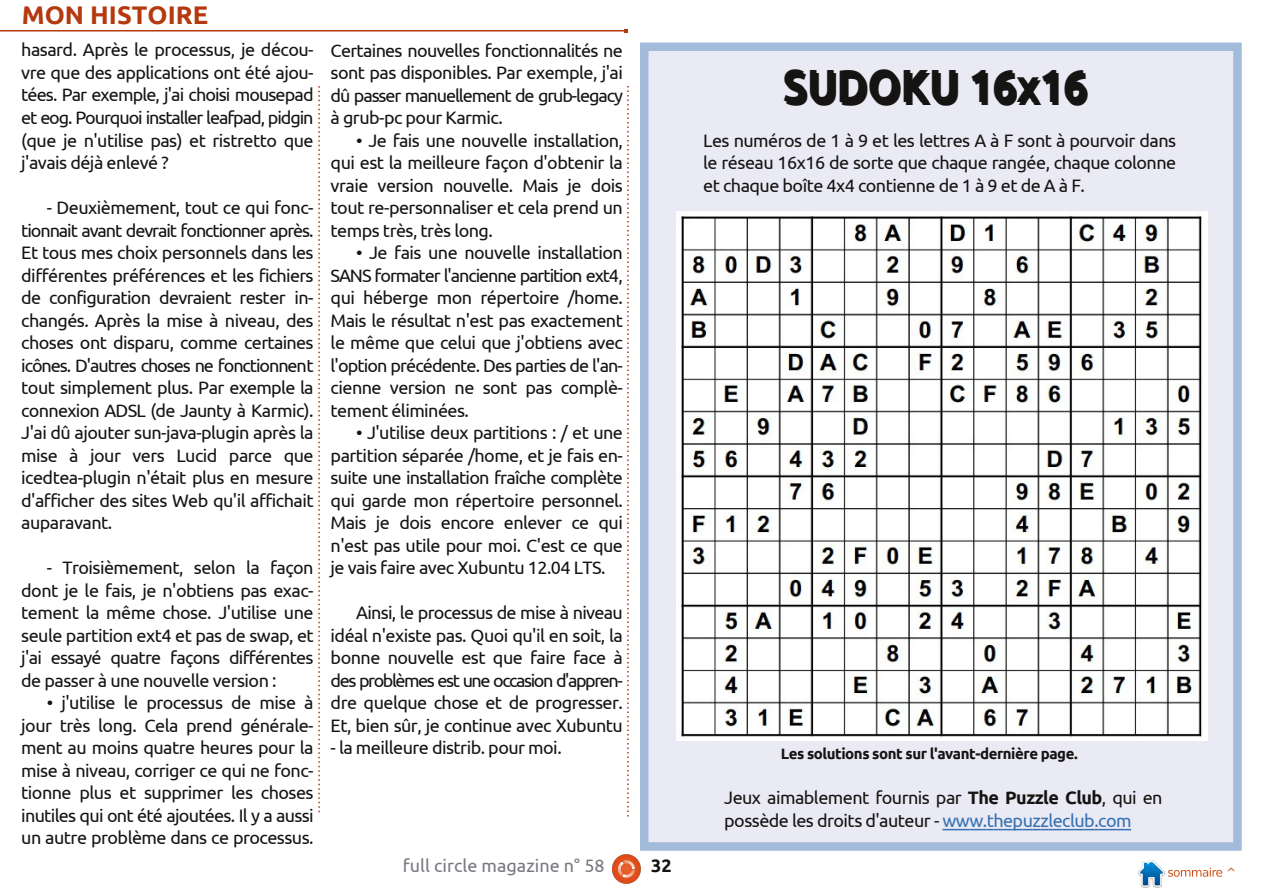
<style>
.page{position:relative;width:1263px;height:893px;background:#fff}
.page>*{position:absolute;margin:0;border:0;box-sizing:border-box;transform-origin:0 0}
.t1{font:700 46.5px "Ubuntu";color:#161412;scale:.9 1}
.t2{font:700 25.5px "Ubuntu";color:#b5390f}
.t3{font:18px/22.5px "Ubuntu";letter-spacing:-.03em;color:#161412;text-align:justify}
.t4{font:18px "Ubuntu";color:#777980}
.t5{font:700 18px "Ubuntu";color:#161412}
.t6{font:700 15px "Ubuntu";letter-spacing:-.03em;color:#161412}
.s1{font-weight:700}
.s2{color:#3671b3}
</style>
<div class="page">
<svg style="left:318px;top:86px;width:2px;height:726px"></svg>
<svg style="left:627px;top:86px;width:2px;height:730px"></svg>
<hr style="left:0;top:30px;width:625px;height:1px;background:#b5390f">
<img style="left:612px;top:855px;width:29px;height:28px">
<img style="left:1138px;top:860px;width:27px;height:27px">
<div style="left:644px;top:47px;width:593px;height:799px;background:#eaeaf4"></div>
<div style="left:640px;top:43px;width:602px;height:808px;border:9px solid #a2bbda"></div>
<img style="left:676px;top:211px;width:532px;height:530px">
<svg style="left:942px;top:829px;width:189px;height:1px"></svg>
<h2 class="t2" style="left:22px;top:0;width:188px">MON HISTOIRE</h2>
<p class="t3" style="left:21px;top:39px;width:294px">hasard. Après le processus, je décou&shy;vre que des applications ont été ajou&shy;tées. Par exemple, j'ai choisi mousepad et eog. Pourquoi installer leafpad, pidgin (que je n'utilise pas) et ristretto que j'avais déjà enlevé ?</p>
<p class="t3" style="left:21px;top:196px;width:294px;text-indent:26px">- Deuxièmement, tout ce qui fonc&shy;tionnait avant devrait fonctionner après.<br>Et tous mes choix personnels dans les différentes préférences et les fichiers de configuration devraient rester in&shy;changés. Après la mise à niveau, des choses ont disparu, comme certaines icônes. D'autres choses ne fonctionnent tout simplement plus. Par exemple la connexion ADSL (de Jaunty à Karmic).<br>J'ai dû ajouter sun-java-plugin après la mise à jour vers Lucid parce que icedtea-plugin n'était plus en mesure d'afficher des sites Web qu'il affichait auparavant.</p>
<p class="t3" style="left:21px;top:556px;width:294px;text-indent:26px">- Troisièmement, selon la façon dont je le fais, je n'obtiens pas exac&shy;tement la même chose. J'utilise une seule partition ext4 et pas de swap, et j'ai essayé quatre façons différentes de passer à une nouvelle version :</p>
<p class="t3" style="left:21px;top:691px;width:294px;text-indent:26px">• j'utilise le processus de mise à jour très long. Cela prend générale&shy;ment au moins quatre heures pour la mise à niveau, corriger ce qui ne fonc&shy;tionne plus et supprimer les choses inutiles qui ont été ajoutées. Il y a aussi un autre problème dans ce processus.</p>
<p class="t3" style="left:331px;top:39px;width:294px">Certaines nouvelles fonctionnalités ne sont pas disponibles. Par exemple, j'ai dû passer manuellement de grub-legacy à grub-pc pour Karmic.</p>
<p class="t3" style="left:331px;top:129px;width:294px;text-indent:26px">• Je fais une nouvelle installation, qui est la meilleure façon d'obtenir la vraie version nouvelle. Mais je dois tout re-personnaliser et cela prend un temps très, très long.</p>
<p class="t3" style="left:331px;top:241px;width:294px;text-indent:26px">• Je fais une nouvelle installation SANS formater l'ancienne partition ext4, qui héberge mon répertoire /home.<br>Mais le résultat n'est pas exactement le même que celui que j'obtiens avec l'option précédente. Des parties de l'an&shy;cienne version ne sont pas complè&shy;tement éliminées.</p>
<p class="t3" style="left:331px;top:421px;width:294px;text-indent:26px">• J'utilise deux partitions : / et une partition séparée /home, et je fais en&shy;suite une installation fraîche complète qui garde mon répertoire personnel.<br>Mais je dois encore enlever ce qui n'est pas utile pour moi. C'est ce que je vais faire avec Xubuntu 12.04 LTS.</p>
<p class="t3" style="left:331px;top:601px;width:294px;text-indent:26px">Ainsi, le processus de mise à niveau idéal n'existe pas. Quoi qu'il en soit, la bonne nouvelle est que faire face à des problèmes est une occasion d'appren&shy;dre quelque chose et de progresser.<br>Et, bien sûr, je continue avec Xubuntu</p>
<p class="t3" style="left:331px;top:736px;width:233px">- la meilleure distrib. pour moi.</p>
<p class="t4" style="left:403px;top:855px;width:203px">full circle magazine n° 58</p>
<p class="t5" style="left:651px;top:855px;width:22px">32</p>
<h1 class="t1" style="left:785px;top:61px;width:340px">SUDOKU 16x16</h1>
<p class="t3" style="left:703px;top:129px;width:474px">Les numéros de 1 à 9 et les lettres A à F sont à pourvoir dans le réseau 16x16 de sorte que chaque rangée, chaque colonne et chaque boîte 4x4 contienne de 1 à 9 et de A à F.</p>
<p class="t6" style="left:781px;top:745px;width:298px">Les solutions sont sur l'avant-dernière page.</p>
<p class="t3" style="left:724px;top:786px;width:440px">Jeux aimablement fournis par <span class="s1">The Puzzle Club</span>, qui en possède les droits d'auteur - <span class="s2">www.thepuzzleclub.com</span></p>
</div>
